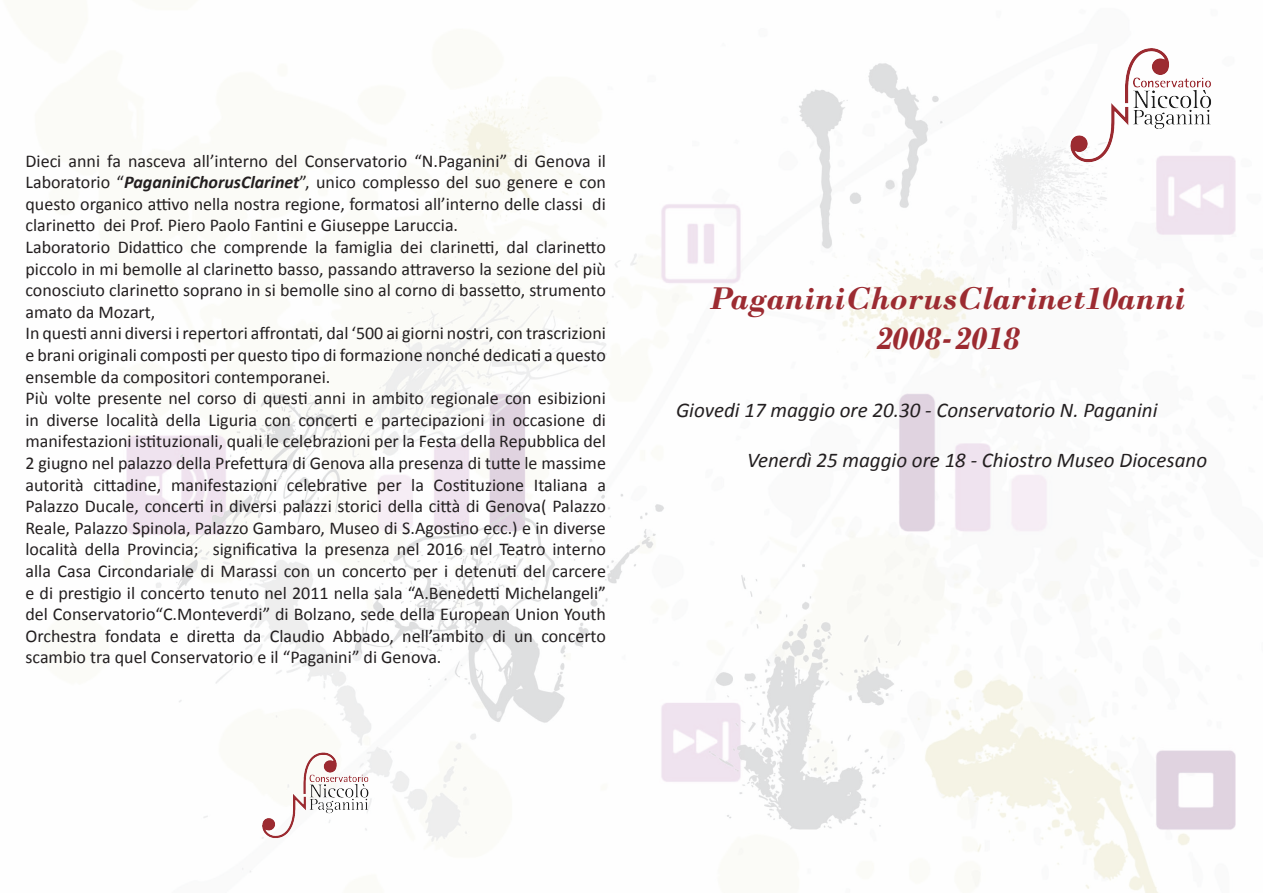
<style>
.page{position:relative;width:1263px;height:893px;background:#fff}
.page>*{position:absolute;margin:0;border:0;box-sizing:border-box;transform-origin:0 0}
.t1{font:italic 700 33px "Bodoni";color:#9c2b31}
.t2{font:italic 21px "Calibri";color:#231f20}
.t3{font:18px/21.6px "Calibri";color:#231f20;text-align:justify}
.s1{font-weight:700;font-style:italic}
</style>
<div class="page">
<img style="left:126px;top:63px;width:1110px;height:830px">
<img style="left:1061px;top:48px;width:159px;height:137px">
<img style="left:256px;top:748px;width:119px;height:95px">
<p class="t3" style="left:26px;top:150px;width:582px">Dieci anni fa nasceva all’interno del Conservatorio “N.Paganini” di Genova il Laboratorio “<span class="s1">PaganiniChorusClarinet</span>”, unico complesso del suo genere e con questo organico attivo nella nostra regione, formatosi all’interno delle classi di clarinetto dei Prof. Piero Paolo Fantini e Giuseppe Laruccia.</p>
<p class="t3" style="left:26px;top:236px;width:582px">Laboratorio Didattico che comprende la famiglia dei clarinetti, dal clarinetto piccolo in mi bemolle al clarinetto basso, passando attraverso la sezione del più conosciuto clarinetto soprano in si bemolle sino al corno di bassetto, strumento amato da Mozart,</p>
<p class="t3" style="left:26px;top:323px;width:582px">In questi anni diversi i repertori affrontati, dal ‘500 ai giorni nostri, con trascrizioni e brani originali composti per questo tipo di formazione nonché dedicati a questo ensemble da compositori contemporanei.</p>
<p class="t3" style="left:26px;top:387px;width:582px">Più volte presente nel corso di questi anni in ambito regionale con esibizioni in diverse località della Liguria con concerti e partecipazioni in occasione di manifestazioni istituzionali, quali le celebrazioni per la Festa della Repubblica del 2 giugno nel palazzo della Prefettura di Genova alla presenza di tutte le massime autorità cittadine, manifestazioni celebrative per la Costituzione Italiana a Palazzo Ducale, concerti in diversi palazzi storici della città di Genova( Palazzo Reale, Palazzo Spinola, Palazzo Gambaro, Museo di S.Agostino ecc.) e in diverse località della Provincia; significativa la presenza nel 2016 nel Teatro interno alla Casa Circondariale di Marassi con un concerto per i detenuti del carcere e di prestigio il concerto tenuto nel 2011 nella sala “A.Benedetti Michelangeli” del Conservatorio“C.Monteverdi” di Bolzano, sede della European Union Youth Orchestra fondata e diretta da Claudio Abbado, nell’ambito di un concerto scambio tra quel Conservatorio e il “Paganini” di Genova.</p>
<p class="t1" style="left:709px;top:279px;width:478px">PaganiniChorusClarinet10anni</p>
<p class="t1" style="left:875px;top:318px;width:145px">2008-2018</p>
<p class="t2" style="left:676px;top:396px;width:483px">Giovedi 17 maggio ore 20.30 - Conservatorio N. Paganini</p>
<p class="t2" style="left:747px;top:446px;width:461px">Venerdì 25 maggio ore 18 - Chiostro Museo Diocesano</p>
</div>
